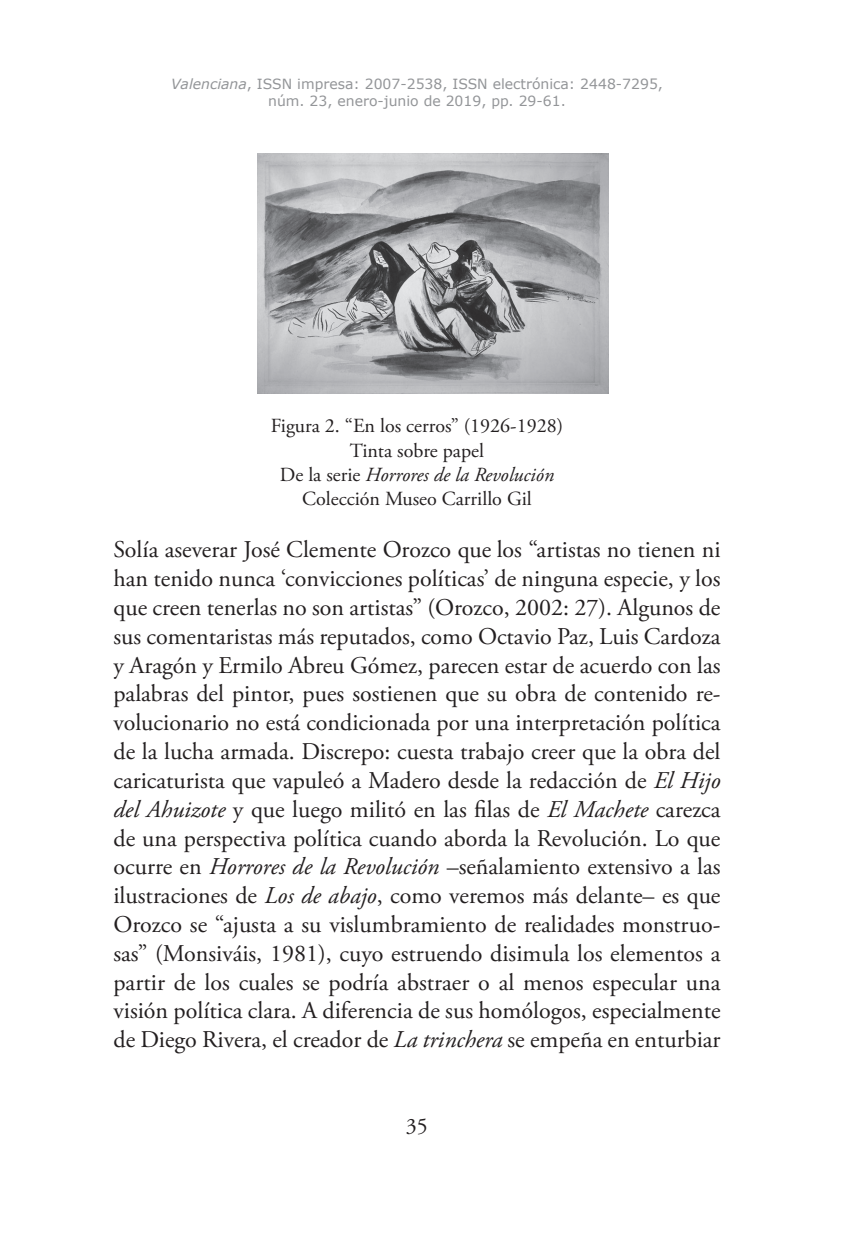
<style>
.page{position:relative;width:851px;height:1248px;background:#fff}
.page>*{position:absolute;margin:0;border:0;box-sizing:border-box;transform-origin:0 0}
.t1{font:24px/28.8px "Adobe Garamond Pro";color:#231f20;text-align:justify}
.t2{font:22px "Adobe Garamond Pro";color:#231f20}
.t3{font:20px/24px "Adobe Garamond Pro";color:#231f20;text-align:center}
.t4{font:14px/16.8px "Verdana";color:#939598;text-align:center}
.s1{font-style:italic}
</style>
<div class="page">
<img style="left:257px;top:154px;width:351px;height:240px">
<p class="t4" style="left:171px;top:75px;width:493px"><span class="s1">Valenciana</span>, ISSN impresa: 2007-2538, ISSN electrónica: 2448-7295, núm. 23, enero-junio de 2019, pp. 29-61.</p>
<p class="t3" style="left:271px;top:415px;width:294px">Figura 2. “En los cerros” (1926-1928)<br>Tinta sobre papel<br>De la serie <span class="s1">Horrores de la Revolución<br></span>Colección Museo Carrillo Gil</p>
<p class="t1" style="left:113px;top:536px;width:608px">Solía aseverar José Clemente Orozco que los “artistas no tienen ni han tenido nunca ‘convicciones políticas’ de ninguna especie, y los que creen tenerlas no son artistas” (Orozco, 2002: 27). Algunos de sus comentaristas más reputados, como Octavio Paz, Luis Cardoza y Aragón y Ermilo Abreu Gómez, parecen estar de acuerdo con las palabras del pintor, pues sostienen que su obra de contenido re&shy;volucionario no está condicionada por una interpretación política de la lucha armada. Discrepo: cuesta trabajo creer que la obra del caricaturista que vapuleó a Madero desde la redacción de <span class="s1">El Hijo del Ahuizote</span> y que luego militó en las filas de <span class="s1">El Machete</span> carezca de una perspectiva política cuando aborda la Revolución. Lo que ocurre en <span class="s1">Horrores de la Revolución</span> –señalamiento extensivo a las ilustraciones de <span class="s1">Los de abajo</span>, como veremos más delante– es que Orozco se “ajusta a su vislumbramiento de realidades monstruo&shy;sas” (Monsiváis, 1981), cuyo estruendo disimula los elementos a partir de los cuales se podría abstraer o al menos especular una visión política clara. A diferencia de sus homólogos, especialmente de Diego Rivera, el creador de <span class="s1">La trinchera</span> se empeña en enturbiar</p>
<p class="t2" style="left:406px;top:1112px;width:23px">35</p>
</div>
